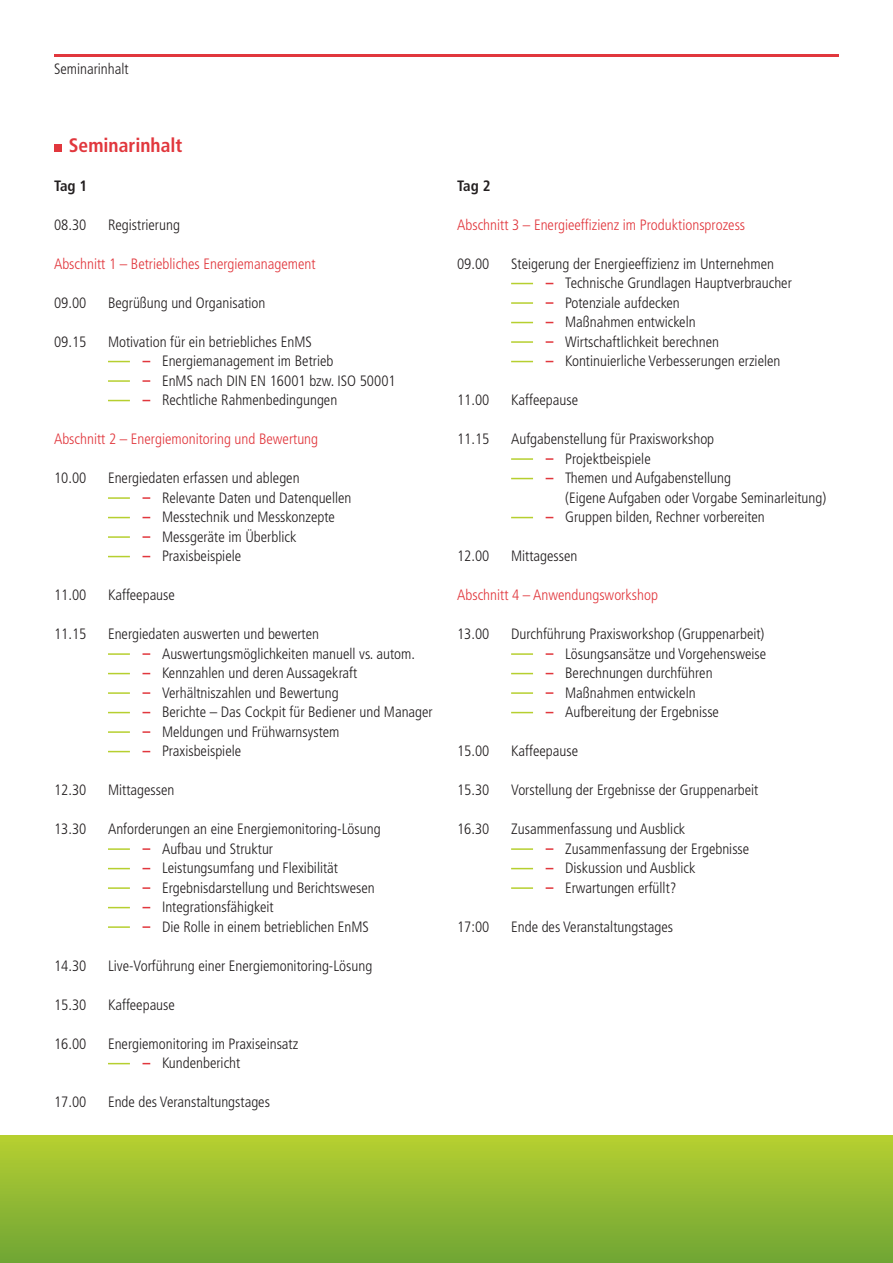
<style>
.page{position:relative;width:893px;height:1263px;background:#fff}
.page>*{position:absolute;margin:0;border:0;box-sizing:border-box;transform-origin:0 0}
.t1{font:700 condensed 19.5px "Frutiger LT";color:#e1373d}
.t2{font:300 condensed 15px/19.5px "Frutiger LT";color:#231f20}
.t3{font:300 condensed 15px "Frutiger LT";color:#e1373d}
.t4{font:700 condensed 15px "Frutiger LT";letter-spacing:-.035em;color:#231f20}
</style>
<div class="page">
<div style="left:54px;top:144px;width:8px;height:8px;background:#e1373d"></div>
<svg style="left:108px;top:361px;width:22px;height:1px"></svg>
<hr style="left:108px;top:380px;width:22px;height:2px;background:#b6cf2f">
<svg style="left:143px;top:380px;width:7px;height:2px"></svg>
<svg style="left:108px;top:400px;width:22px;height:1px"></svg>
<hr style="left:108px;top:497px;width:22px;height:2px;background:#b6cf2f">
<svg style="left:143px;top:497px;width:7px;height:2px"></svg>
<svg style="left:108px;top:517px;width:22px;height:1px"></svg>
<hr style="left:108px;top:536px;width:22px;height:2px;background:#b6cf2f">
<svg style="left:143px;top:536px;width:7px;height:2px"></svg>
<svg style="left:108px;top:556px;width:22px;height:1px"></svg>
<hr style="left:108px;top:653px;width:22px;height:2px;background:#b6cf2f">
<svg style="left:143px;top:653px;width:7px;height:2px"></svg>
<svg style="left:108px;top:673px;width:22px;height:1px"></svg>
<hr style="left:108px;top:692px;width:22px;height:2px;background:#b6cf2f">
<svg style="left:143px;top:692px;width:7px;height:2px"></svg>
<svg style="left:108px;top:712px;width:22px;height:1px"></svg>
<hr style="left:108px;top:731px;width:22px;height:2px;background:#b6cf2f">
<svg style="left:143px;top:731px;width:7px;height:2px"></svg>
<svg style="left:108px;top:751px;width:22px;height:1px"></svg>
<hr style="left:108px;top:848px;width:22px;height:2px;background:#b6cf2f">
<svg style="left:143px;top:848px;width:7px;height:2px"></svg>
<svg style="left:108px;top:868px;width:22px;height:1px"></svg>
<hr style="left:108px;top:887px;width:22px;height:2px;background:#b6cf2f">
<svg style="left:143px;top:887px;width:7px;height:2px"></svg>
<svg style="left:108px;top:907px;width:22px;height:1px"></svg>
<hr style="left:108px;top:926px;width:22px;height:2px;background:#b6cf2f">
<svg style="left:143px;top:926px;width:7px;height:2px"></svg>
<svg style="left:108px;top:1063px;width:22px;height:1px"></svg>
<hr style="left:54px;top:54px;width:785px;height:2px;background:#e1373d">
<div style="left:0;top:1135px;width:893px;height:128px;background:linear-gradient(to bottom,#b6cf31,#6fa535)"></div>
<svg style="left:511px;top:283px;width:22px;height:1px"></svg>
<hr style="left:511px;top:302px;width:22px;height:2px;background:#b6cf2f">
<svg style="left:546px;top:302px;width:7px;height:2px"></svg>
<svg style="left:511px;top:322px;width:22px;height:1px"></svg>
<hr style="left:511px;top:341px;width:22px;height:2px;background:#b6cf2f">
<svg style="left:546px;top:341px;width:7px;height:2px"></svg>
<svg style="left:511px;top:361px;width:22px;height:1px"></svg>
<hr style="left:511px;top:458px;width:22px;height:2px;background:#b6cf2f">
<svg style="left:546px;top:458px;width:7px;height:2px"></svg>
<svg style="left:511px;top:478px;width:22px;height:1px"></svg>
<svg style="left:511px;top:517px;width:22px;height:1px"></svg>
<hr style="left:511px;top:653px;width:22px;height:2px;background:#b6cf2f">
<svg style="left:546px;top:653px;width:7px;height:2px"></svg>
<svg style="left:511px;top:673px;width:22px;height:1px"></svg>
<hr style="left:511px;top:692px;width:22px;height:2px;background:#b6cf2f">
<svg style="left:546px;top:692px;width:7px;height:2px"></svg>
<svg style="left:511px;top:712px;width:22px;height:1px"></svg>
<hr style="left:511px;top:848px;width:22px;height:2px;background:#b6cf2f">
<svg style="left:546px;top:848px;width:7px;height:2px"></svg>
<svg style="left:511px;top:868px;width:22px;height:1px"></svg>
<hr style="left:511px;top:887px;width:22px;height:2px;background:#b6cf2f">
<svg style="left:546px;top:887px;width:7px;height:2px"></svg>
<p class="t2" style="left:54px;top:59px;width:76px">Seminarinhalt</p>
<h1 class="t1" style="left:69px;top:133px;width:115px">Seminarinhalt</h1>
<p class="t4" style="left:54px;top:176px;width:35px">Tag 1</p>
<p class="t2" style="left:54px;top:215px;width:34px">08.30</p>
<p class="t2" style="left:108px;top:215px;width:73px">Registrierung</p>
<p class="t3" style="left:54px;top:255px;width:263px">Abschnitt 1 – Betriebliches Energiemanagement</p>
<p class="t2" style="left:54px;top:293px;width:34px">09.00</p>
<p class="t2" style="left:108px;top:293px;width:159px">Begrüßung und Organisation</p>
<p class="t2" style="left:54px;top:332px;width:34px">09.15</p>
<p class="t2" style="left:162px;top:332px;width:235px;text-indent:-54px">Motivation für ein betriebliches EnMS Energiemanagement im Betrieb<br>EnMS nach DIN EN 16001 bzw. ISO 50001<br>Rechtliche Rahmenbedingungen</p>
<p class="t3" style="left:54px;top:430px;width:266px">Abschnitt 2 – Energiemonitoring und Bewertung</p>
<p class="t2" style="left:54px;top:468px;width:34px">10.00</p>
<p class="t2" style="left:162px;top:468px;width:191px;text-indent:-54px">Energiedaten erfassen und ablegen<br>Relevante Daten und Datenquellen<br>Messtechnik und Messkonzepte<br>Messgeräte im Überblick<br>Praxisbeispiele</p>
<p class="t2" style="left:54px;top:585px;width:34px">11.00</p>
<p class="t2" style="left:108px;top:585px;width:68px">Kaffeepause</p>
<p class="t2" style="left:54px;top:624px;width:34px">11.15</p>
<p class="t2" style="left:162px;top:624px;width:272px;text-indent:-54px">Energiedaten auswerten und bewerten Auswertungsmöglichkeiten manuell vs. autom.<br>Kennzahlen und deren Aussagekraft Verhältniszahlen und Bewertung<br>Berichte – Das Cockpit für Bediener und Manager Meldungen und Frühwarnsystem<br>Praxisbeispiele</p>
<p class="t2" style="left:54px;top:780px;width:34px">12.30</p>
<p class="t2" style="left:108px;top:780px;width:68px">Mittagessen</p>
<p class="t2" style="left:54px;top:819px;width:34px">13.30</p>
<p class="t2" style="left:162px;top:819px;width:220px;text-indent:-54px">Anforderungen an eine Energiemonitoring-Lösung Aufbau und Struktur<br>Leistungsumfang und Flexibilität Ergebnisdarstellung und Berichtswesen Integrationsfähigkeit<br>Die Rolle in einem betrieblichen EnMS</p>
<p class="t2" style="left:54px;top:956px;width:34px">14.30</p>
<p class="t2" style="left:108px;top:956px;width:266px">Live-Vorführung einer Energiemonitoring-Lösung</p>
<p class="t2" style="left:54px;top:995px;width:34px">15.30</p>
<p class="t2" style="left:108px;top:995px;width:68px">Kaffeepause</p>
<p class="t2" style="left:54px;top:1034px;width:34px">16.00</p>
<p class="t2" style="left:108px;top:1034px;width:192px;text-align:center">Energiemonitoring im Praxiseinsatz<br>Kundenbericht</p>
<p class="t2" style="left:54px;top:1092px;width:34px">17.00</p>
<p class="t2" style="left:108px;top:1092px;width:163px">Ende des Veranstaltungstages</p>
<p class="t4" style="left:457px;top:176px;width:35px">Tag 2</p>
<p class="t3" style="left:457px;top:216px;width:290px">Abschnitt 3 – Energieeffizienz im Produktionsprozess</p>
<p class="t2" style="left:457px;top:254px;width:34px">09.00</p>
<p class="t2" style="left:565px;top:254px;width:228px;text-indent:-54px">Steigerung der Energieeffizienz im Unternehmen Technische Grundlagen Hauptverbraucher Potenziale aufdecken<br>Maßnahmen entwickeln Wirtschaftlichkeit berechnen Kontinuierliche Verbesserungen erzielen</p>
<p class="t2" style="left:457px;top:390px;width:34px">11.00</p>
<p class="t2" style="left:511px;top:390px;width:68px">Kaffeepause</p>
<p class="t2" style="left:457px;top:429px;width:34px">11.15</p>
<p class="t2" style="left:565px;top:429px;width:263px;text-indent:-54px">Aufgabenstellung für Praxisworkshop<br>Projektbeispiele<br>Themen und Aufgabenstellung<br>(Eigene Aufgaben oder Vorgabe Seminarleitung)<br>Gruppen bilden, Rechner vorbereiten</p>
<p class="t2" style="left:457px;top:546px;width:34px">12.00</p>
<p class="t2" style="left:511px;top:546px;width:68px">Mittagessen</p>
<p class="t3" style="left:457px;top:586px;width:202px">Abschnitt 4 – Anwendungsworkshop</p>
<p class="t2" style="left:457px;top:624px;width:34px">13.00</p>
<p class="t2" style="left:565px;top:624px;width:203px;text-indent:-54px">Durchführung Praxisworkshop (Gruppenarbeit)<br>Lösungsansätze und Vorgehensweise<br>Berechnungen durchführen<br>Maßnahmen entwickeln<br>Aufbereitung der Ergebnisse</p>
<p class="t2" style="left:457px;top:741px;width:34px">15.00</p>
<p class="t2" style="left:511px;top:741px;width:68px">Kaffeepause</p>
<p class="t2" style="left:457px;top:780px;width:34px">15.30</p>
<p class="t2" style="left:511px;top:780px;width:249px">Vorstellung der Ergebnisse der Gruppenarbeit</p>
<p class="t2" style="left:457px;top:819px;width:34px">16.30</p>
<p class="t2" style="left:565px;top:819px;width:186px;text-indent:-54px">Zusammenfassung und Ausblick<br>Zusammenfassung der Ergebnisse<br>Diskussion und Ausblick<br>Erwartungen erfüllt?</p>
<p class="t2" style="left:457px;top:917px;width:34px">17:00</p>
<p class="t2" style="left:511px;top:917px;width:163px">Ende des Veranstaltungstages</p>
</div>
